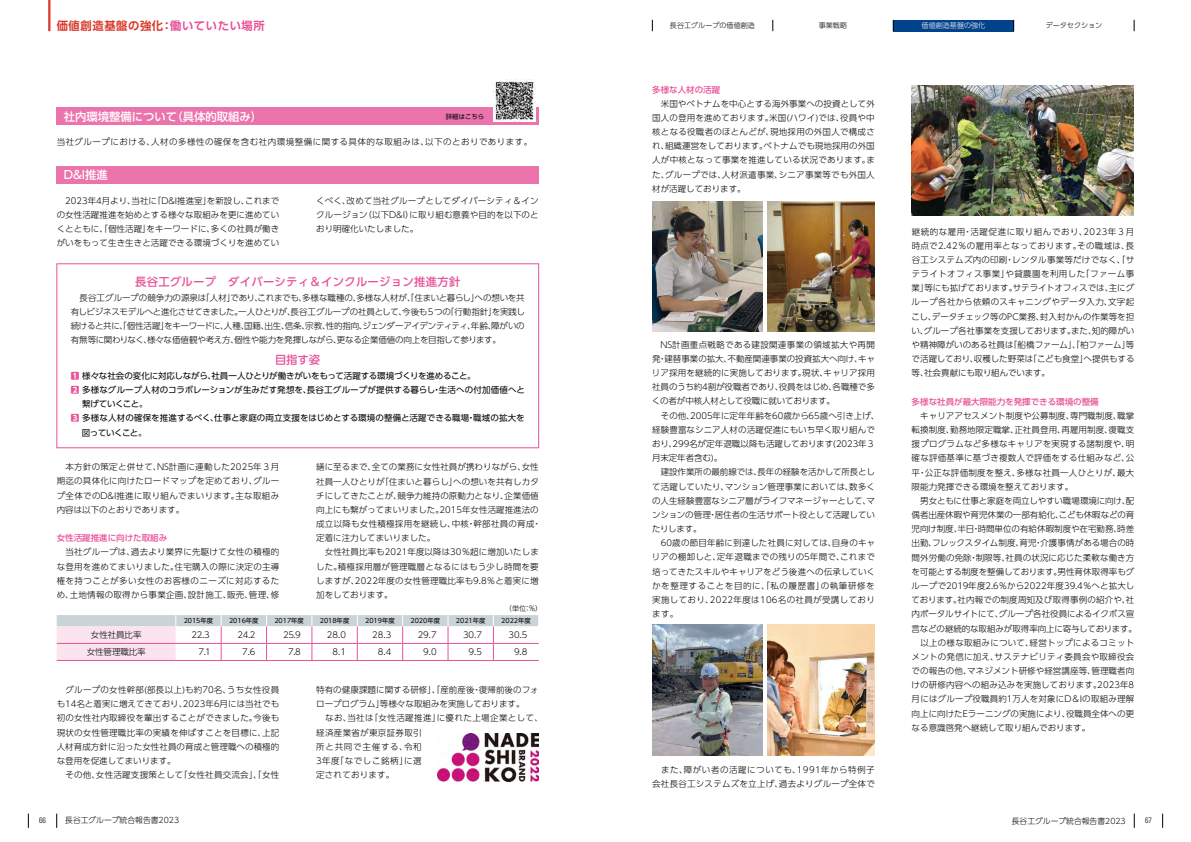
<style>
.page{position:relative;width:1191px;height:842px;background:#fff}
.page>*{position:absolute;margin:0;border:0;box-sizing:border-box;transform-origin:0 0}
.t1{font:500 11.3px "UD Shin Go Pr 6 N";letter-spacing:.025em;color:#e85298}
.t2{font:500 11.3px "UD Shin Go Pr 6 N";color:#fff}
.t3{font:700 11.3px "UD Shin Go Pr 6 N De";letter-spacing:.05em;color:#da392b}
.t4{font:300 8.5px/14.2px "UD Shin Go Pr 6 N";letter-spacing:.005em;color:#000;text-align:justify}
.t5{font:300 8.5px/14.2px "UD Shin Go Pr 6 N";letter-spacing:.025em;color:#000}
.t6{font:300 8.5px/14.2px "UD Shin Go Pr 6 N";letter-spacing:.03em;color:#000}
.t7{font:8.5px "UD Shin Go Pr 6 N";letter-spacing:-.005em;color:#000}
.t8{font:300 8.5px "UD Shin Go Pr 6 N";letter-spacing:.055em;color:#000}
.t9{font:8.5px "UD Shin Go Pr 6 N";letter-spacing:-.025em;color:#000}
.t10{font:500 8.5px "UD Shin Go Pr 6 N";color:#e85298}
.t11{font:8.5px "UD Shin Go Pr 6 N";letter-spacing:-.05em;color:#000}
.t12{font:8.5px "UD Shin Go Pr 6 N";letter-spacing:-.06em;color:#000}
.t13{font:300 7.8px "UD Shin Go Pr 6 N";color:#000}
.t14{font:300 condensed 7.8px "Univers LT Std";color:#000}
.t15{font:300 7.1px "UD Shin Go Pr 6 N";color:#000}
.t16{font:300 7.1px "UD Shin Go Pr 6 N";color:#fff}
.t17{font:6.4px "UD Shin Go Pr 6 N";color:#000}
.s1{color:#e85298}
.s2{font-weight:700;color:#e85298}
</style>
<div class="page">
<hr style="left:48px;top:0;width:2px;height:31px;background:#da392b">
<div style="left:57px;top:264px;width:482px;height:184px;border:1px solid #e85298"></div>
<hr style="left:57px;top:660px;width:119px;height:1px;background:#e85298">
<hr style="left:176px;top:660px;width:45px;height:1px;background:#e85298">
<hr style="left:221px;top:660px;width:45px;height:1px;background:#e85298">
<hr style="left:266px;top:660px;width:46px;height:1px;background:#e85298">
<hr style="left:312px;top:660px;width:45px;height:1px;background:#e85298">
<hr style="left:357px;top:660px;width:46px;height:1px;background:#e85298">
<hr style="left:403px;top:660px;width:45px;height:1px;background:#e85298">
<hr style="left:448px;top:660px;width:45px;height:1px;background:#e85298">
<hr style="left:493px;top:660px;width:46px;height:1px;background:#e85298">
<svg style="left:57px;top:615px;width:482px;height:45px"></svg>
<hr style="left:57px;top:643px;width:119px;height:1px;background:#e85298">
<img style="left:437px;top:734px;width:102px;height:47px">
<img style="left:911px;top:85px;width:222px;height:130px">
<img style="left:652px;top:625px;width:111px;height:130px">
<img style="left:652px;top:201px;width:111px;height:131px">
<img style="left:767px;top:201px;width:107px;height:131px">
<img style="left:767px;top:625px;width:107px;height:130px">
<div style="left:57px;top:108px;width:482px;height:17px;background:#ec74ac"></div>
<div style="left:493px;top:79px;width:42px;height:43px;background:#fff"></div>
<img style="left:493px;top:79px;width:42px;height:42px">
<div style="left:57px;top:167px;width:482px;height:17px;background:#ec74ac"></div>
<div style="left:893px;top:20px;width:120px;height:11px;background:#00428b"></div>
<svg style="left:57px;top:814px;width:1px;height:14px"></svg>
<svg style="left:1162px;top:814px;width:1px;height:14px"></svg>
<svg style="left:1134px;top:814px;width:1px;height:14px"></svg>
<svg style="left:28px;top:814px;width:1px;height:14px"></svg>
<h1 class="t3" style="left:57px;top:16px;width:210px">価値創造基盤の強化：<span class="s1">働いていたい場所</span></h1>
<h1 class="t2" style="left:64px;top:107px;width:200px">社内環境整備について（具体的取組み）</h1>
<p class="t17" style="left:446px;top:111px;width:40px">詳細はこちら</p>
<p class="t8" style="left:57px;top:135px;width:477px">当社グループにおける、人材の多様性の確保を含む社内環境整備に関する具体的な取組みは、以下のとおりであります。</p>
<h1 class="t2" style="left:64px;top:166px;width:45px">D&amp;I推進</h1>
<p class="t4" style="left:57px;top:193px;width:224px">　2023年4月より、当社に「D&amp;I推進室」を新設し、これまでの女性活躍推進を始めとする様々な取組みを更に進めていくとともに、「個性活躍」をキーワードに、多くの社員が働きがいをもって生き生きと活躍できる環境づくりを進めてい</p>
<p class="t4" style="left:316px;top:193px;width:224px">くべく、改めて当社グループとしてダイバーシティ＆インクルージョン（以下D&amp;I）に取り組む意義や目的を以下のとおり明確化いたしました。</p>
<h1 class="t1" style="left:135px;top:273px;width:327px">長谷工グループ　ダイバーシティ＆インクルージョン推進方針</h1>
<p class="t4" style="left:71px;top:290px;width:456px">　長谷工グループの競争力の源泉は「人材」であり、これまでも、多様な職種の、多様な人材が、「住まいと暮らし」への想いを共有しビジネスモデルへと進化させてきました。一人ひとりが、長谷工グループの社員として、今後も５つの「行動指針」を実践し続けると共に、「個性活躍」をキーワードに、人種、国籍、出生、信条、宗教、性的指向、ジェンダーアイデンティティ、年齢、障がいの有無等に関わりなく、様々な価値観や考え方、個性や能力を発揮しながら、更なる企業価値の向上を目指して参ります。</p>
<h1 class="t1" style="left:275px;top:351px;width:46px">目指す姿</h1>
<p class="t9" style="left:71px;top:369px;width:406px"><span class="s2">1</span> 様々な社会の変化に対応しながら、社員一人ひとりが働きがいをもって活躍する環境づくりを進めること。</p>
<p class="t7" style="left:71px;top:383px;width:456px"><span class="s2">2</span> 多様なグループ人材のコラボレーションが生みだす発想を、長谷工グループが提供する暮らし・生活への付加価値へと</p>
<p class="t11" style="left:82px;top:397px;width:67px">繋げていくこと。</p>
<p class="t7" style="left:71px;top:411px;width:455px"><span class="s2">3</span> 多様な人材の確保を推進するべく、仕事と家庭の両立支援をはじめとする環境の整備と活躍できる職場・職域の拡大を</p>
<p class="t12" style="left:82px;top:425px;width:66px">図っていくこと。</p>
<p class="t4" style="left:57px;top:460px;width:224px">　本方針の策定と併せて、NS計画に連動した2025年３月期迄の具体化に向けたロードマップを定めており、グループ全体でのD&amp;I推進に取り組んでまいります。主な取組み内容は以下のとおりであります。</p>
<p class="t10" style="left:57px;top:531px;width:112px">女性活躍推進に向けた取組み</p>
<p class="t4" style="left:57px;top:545px;width:224px">　当社グループは、過去より業界に先駆けて女性の積極的な登用を進めてまいりました。住宅購入の際に決定の主導権を持つことが多い女性のお客様のニーズに対応するため、土地情報の取得から事業企画、設計施工、販売、管理、修</p>
<p class="t4" style="left:316px;top:460px;width:226px;text-align:left">繕に至るまで、全ての業務に女性社員が携わりながら、女性社員一人ひとりが「住まいと暮らし」への想いを共有しカタチにしてきたことが、競争力維持の原動力となり、企業価値向上にも繋がってまいりました。2015年女性活躍推進法の成立以降も女性積極採用を継続し、中核・幹部社員の育成・定着に注力してまいりました。<br>　女性社員比率も2021年度以降は30％超に増加いたしました。積極採用層が管理職層となるにはもう少し時間を要しますが、2022年度の女性管理職比率も9.8％と着実に増加をしております。</p>
<p class="t15" style="left:505px;top:603px;width:39px">（単位：％）</p>
<p class="t17" style="left:184px;top:616px;width:31px">2015年度</p>
<p class="t17" style="left:229px;top:616px;width:31px">2016年度</p>
<p class="t17" style="left:274px;top:616px;width:31px">2017年度</p>
<p class="t17" style="left:320px;top:616px;width:31px">2018年度</p>
<p class="t17" style="left:365px;top:616px;width:31px">2019年度</p>
<p class="t17" style="left:410px;top:616px;width:31px">2020年度</p>
<p class="t17" style="left:456px;top:616px;width:31px">2021年度</p>
<p class="t17" style="left:501px;top:616px;width:31px">2022年度</p>
<p class="t4" style="left:91px;top:627px;width:52px">女性社員比率</p>
<p class="t4" style="left:191px;top:627px;width:20px">22.3</p>
<p class="t4" style="left:237px;top:627px;width:19px">24.2</p>
<p class="t4" style="left:283px;top:627px;width:19px">25.9</p>
<p class="t4" style="left:327px;top:627px;width:21px">28.0</p>
<p class="t4" style="left:372px;top:627px;width:21px">28.3</p>
<p class="t4" style="left:418px;top:627px;width:21px">29.7</p>
<p class="t4" style="left:463px;top:627px;width:21px">30.7</p>
<p class="t4" style="left:508px;top:627px;width:21px">30.5</p>
<p class="t4" style="left:87px;top:644px;width:60px">女性管理職比率</p>
<p class="t4" style="left:199px;top:644px;width:14px">7.1</p>
<p class="t4" style="left:242px;top:644px;width:15px">7.6</p>
<p class="t4" style="left:288px;top:644px;width:14px">7.8</p>
<p class="t4" style="left:332px;top:644px;width:15px">8.1</p>
<p class="t4" style="left:378px;top:644px;width:15px">8.4</p>
<p class="t4" style="left:423px;top:644px;width:15px">9.0</p>
<p class="t4" style="left:468px;top:644px;width:15px">9.5</p>
<p class="t4" style="left:514px;top:644px;width:15px">9.8</p>
<p class="t6" style="left:57px;top:682px;width:224px">　グループの女性幹部(部長以上)も約70名、うち女性役員も14名と着実に増えてきており、2023年6月には当社でも初の女性社内取締役を輩出することができました。今後も現状の女性管理職比率の実績を伸ばすことを目標に、上記人材育成方針に沿った女性社員の育成と管理職への積極的な登用を促進してまいります。<br>　その他、女性活躍支援策として「女性社員交流会」、「女性</p>
<p class="t5" style="left:316px;top:682px;width:228px">特有の健康課題に関する研修」、「産前産後・復帰前後のフォロープログラム」等様々な取組みを実施しております。<br>　なお、当社は「女性活躍推進」に優れた上場企業として、経済産業省が東京証券取引<br>所と共同で主催する、令和<br>3年度「なでしこ銘柄」に選<br>定されております。</p>
<p class="t15" style="left:670px;top:20px;width:87px">長谷工グループの価値創造</p>
<p class="t15" style="left:819px;top:20px;width:30px">事業戦略</p>
<p class="t16" style="left:921px;top:20px;width:65px">価値創造基盤の強化</p>
<p class="t15" style="left:1045px;top:20px;width:58px">データセクション</p>
<p class="t10" style="left:652px;top:82px;width:70px">多様な人材の活躍</p>
<p class="t4" style="left:652px;top:96px;width:224px;text-indent:9px">米国やベトナムを中心とする海外事業への投資として外国人の登用を進めております。米国(ハワイ)では、役員や中核となる役職者のほとんどが、現地採用の外国人で構成され、組織運営をしております。ベトナムでも現地採用の外国人が中核となって事業を推進している状況であります。また、グループでは、人材派遣事業、シニア事業等でも外国人材が活躍しております。</p>
<p class="t4" style="left:652px;top:337px;width:229px;text-align:left">　NS計画重点戦略である建設関連事業の領域拡大や再開発・建替事業の拡大、不動産関連事業の投資拡大へ向け、キャリア採用を継続的に実施しております。現状、キャリア採用社員のうち約4割が役職者であり、役員をはじめ、各職種で多くの者が中核人材として役職に就いております。<br>　その他、2005年に定年年齢を60歳から65歳へ引き上げ、経験豊富なシニア人材の活躍促進にもいち早く取り組んでおり、299名が定年退職以降も活躍しております(2023年３月末定年者含む)。<br>　建設作業所の最前線では、長年の経験を活かして所長として活躍していたり、マンション管理事業においては、数多くの人生経験豊富なシニア層がライフマネージャーとして、マンションの管理・居住者の生活サポート役として活躍していたりします。<br>　60歳の節目年齢に到達した社員に対しては、自身のキャリアの棚卸しと、定年退職までの残りの5年間で、これまで培ってきたスキルやキャリアをどう後進への伝承していくかを整理することを目的に、「私の履歴書」の執筆研修を実施しており、2022年度は106名の社員が受講しております。</p>
<p class="t5" style="left:652px;top:762px;width:224px">　また、障がい者の活躍についても、1991年から特例子会社長谷工システムズを立上げ、過去よりグループ全体で</p>
<p class="t4" style="left:911px;top:224px;width:225px">継続的な雇用・活躍促進に取り組んでおり、2023年３月時点で2.42％の雇用率となっております。その職域は、長谷工システムズ内の印刷・レンタル事業等だけでなく、「サテライトオフィス事業」や貸農園を利用した「ファーム事業」等にも拡げております。サテライトオフィスでは、主にグループ各社から依頼のスキャニングやデータ入力、文字起こし、データチェック等のPC業務、封入封かんの作業等を担い、グループ各社事業を支援しております。また、知的障がいや精神障がいのある社員は「船橋ファーム」、「柏ファーム」等で活躍しており、収穫した野菜は「こども食堂」へ提供もする等、社会貢献にも取り組んでいます。</p>
<p class="t10" style="left:911px;top:394px;width:189px">多様な社員が最大限能力を発揮できる環境の整備</p>
<p class="t4" style="left:911px;top:408px;width:227px;text-align:left">　キャリアアセスメント制度や公募制度、専門職制度、職掌転換制度、勤務地限定職掌、正社員登用、再雇用制度、復職支援プログラムなど多様なキャリアを実現する諸制度や、明確な評価基準に基づき複数人で評価をする仕組みなど、公平・公正な評価制度を整え、多様な社員一人ひとりが、最大限能力発揮できる環境を整えております。<br>　男女ともに仕事と家庭を両立しやすい職場環境に向け、配偶者出産休暇や育児休業の一部有給化、こども休暇などの育児向け制度、半日・時間単位の有給休暇制度や在宅勤務、時差出勤、フレックスタイム制度、育児・介護事情がある場合の時間外労働の免除・制限等、社員の状況に応じた柔軟な働き方を可能とする制度を整備しております。男性育休取得率もグループで2019年度2.6％から2022年度39.4％へと拡大しております。社内報での制度周知及び取得事例の紹介や、社内ポータルサイトにて、グループ各社役員によるイクボス宣言などの継続的な取組みが取得率向上に寄与しております。　以上の様な取組みについて、経営トップによるコミットメントの発信に加え、サステナビリティ委員会や取締役会での報告の他、マネジメント研修や経営講座等、管理職者向けの研修内容への組み込みを実施しております。2023年8月にはグループ役職員約1万人を対象にD＆Iの取組み理解向上に向けたEラーニングの実施により、役職員全体への更なる意識啓発へ継続して取り組んでおります。</p>
<p class="t14" style="left:39px;top:815px;width:8px">66</p>
<p class="t13" style="left:65px;top:814px;width:115px">長谷工グループ統合報告書2023</p>
<p class="t13" style="left:1011px;top:814px;width:115px">長谷工グループ統合報告書2023</p>
<p class="t14" style="left:1145px;top:815px;width:8px">67</p>
</div>
